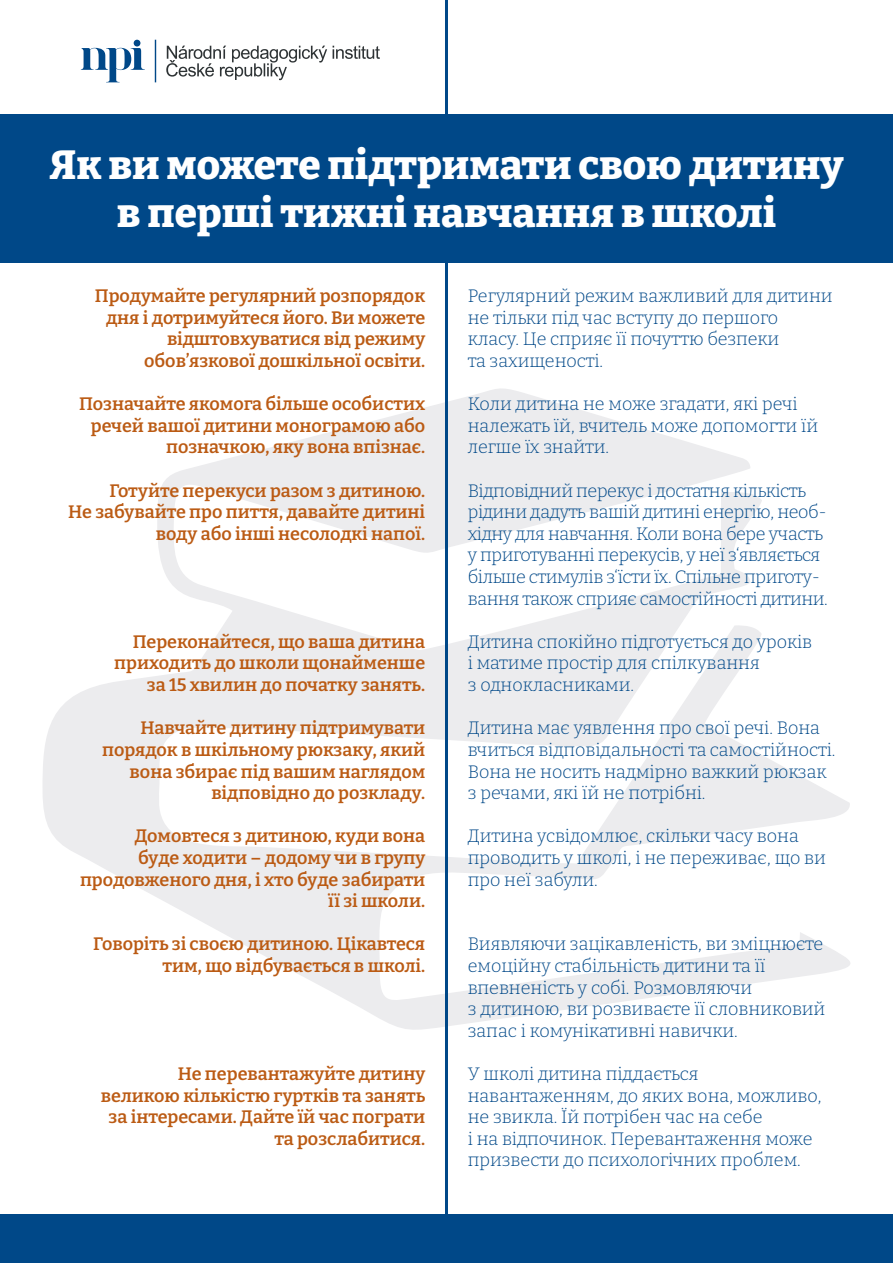
<style>
.page{position:relative;width:893px;height:1263px;background:#fff}
.page>*{position:absolute;margin:0;border:0;box-sizing:border-box;transform-origin:0 0}
.t1{font:800 40.5px/48px "Bitter";color:#fff;text-align:center}
.t2{font:300 18px/21.6px "Bitter";letter-spacing:-.01em;color:#004888}
.t3{font:600 18px/21.6px "Bitter";color:#bb5b14;text-align:right}
</style>
<div class="page">
<svg style="left:43px;top:388px;width:807px;height:642px"></svg>
<hr style="left:445px;top:0;width:3px;height:1263px;background:#004888">
<div style="left:0;top:114px;width:893px;height:149px;background:#004888"></div>
<div style="left:0;top:1215px;width:893px;height:48px;background:#004888"></div>
<svg style="left:81px;top:40px;width:75px;height:42px"></svg>
<svg style="left:166px;top:46px;width:214px;height:34px"></svg>
<h1 class="t1" style="left:49px;top:140px;width:796px">Як ви можете підтримати свою дитину в перші тижні навчання в школі</h1>
<p class="t3" style="left:95px;top:285px;width:332px">Продумайте регулярний розпорядок дня і дотримуйтеся його. Ви можете відштовхуватися від режиму обов’язкової дошкільної освіти.</p>
<p class="t3" style="left:79px;top:393px;width:348px">Позначайте якомога більше особистих речей вашої дитини монограмою або позначкою, яку вона впізнає.</p>
<p class="t3" style="left:68px;top:479px;width:359px">Готуйте перекуси разом з дитиною.<br>Не забувайте про пиття, давайте дитині воду або інші несолодкі напої.</p>
<p class="t3" style="left:114px;top:630px;width:312px">Переконайтеся, що ваша дитина приходить до школи щонайменше за 15 хвилин до початку занять.</p>
<p class="t3" style="left:102px;top:717px;width:324px">Навчайте дитину підтримувати порядок в шкільному рюкзаку, який вона збирає під вашим наглядом відповідно до розкладу.</p>
<p class="t3" style="left:80px;top:825px;width:347px">Домовтеся з дитиною, куди вона<br>буде ходити – додому чи в групу продовженого дня, і хто буде забирати її зі школи.</p>
<p class="t3" style="left:93px;top:933px;width:333px">Говоріть зі своєю дитиною. Цікавтеся тим, що відбувається в школі.</p>
<p class="t3" style="left:101px;top:1062px;width:326px">Не перевантажуйте дитину великою кількістю гуртків та занять за інтересами. Дайте їй час пограти та розслабитися.</p>
<p class="t2" style="left:468px;top:285px;width:366px">Регулярний режим важливий для дитини не тільки під час вступу до першого класу. Це сприяє її почуттю безпеки<br>та захищеності.</p>
<p class="t2" style="left:468px;top:393px;width:352px">Коли дитина не може згадати, які речі належать їй, вчитель може допомогти їй легше їх знайти.</p>
<p class="t2" style="left:468px;top:479px;width:362px">Відповідний перекус і достатня кількість рідини дадуть вашій дитині енергію, необ&shy;хідну для навчання. Коли вона бере участь у приготуванні перекусів, у неї з‘являється більше стимулів з‘їсти їх. Спільне приготу&shy;вання також сприяє самостійності дитини.</p>
<p class="t2" style="left:468px;top:630px;width:346px">Дитина спокійно підготується до уроків і матиме простір для спілкування<br>з однокласниками.</p>
<p class="t2" style="left:468px;top:717px;width:369px">Дитина має уявлення про свої речі. Вона вчиться відповідальності та самостійності.<br>Вона не носить надмірно важкий рюкзак з речами, які їй не потрібні.</p>
<p class="t2" style="left:468px;top:825px;width:360px">Дитина усвідомлює, скільки часу вона проводить у школі, і не переживає, що ви про неї забули.</p>
<p class="t2" style="left:468px;top:933px;width:359px">Виявляючи зацікавленість, ви зміцнюєте емоційну стабільність дитини та її впевненість у собі. Розмовляючи<br>з дитиною, ви розвиваєте її словниковий запас і комунікативні навички.</p>
<p class="t2" style="left:468px;top:1062px;width:355px">У школі дитина піддається навантаженням, до яких вона, можливо, не звикла. Їй потрібен час на себе<br>і на відпочинок. Перевантаження може призвести до психологічних проблем.</p>
</div>
